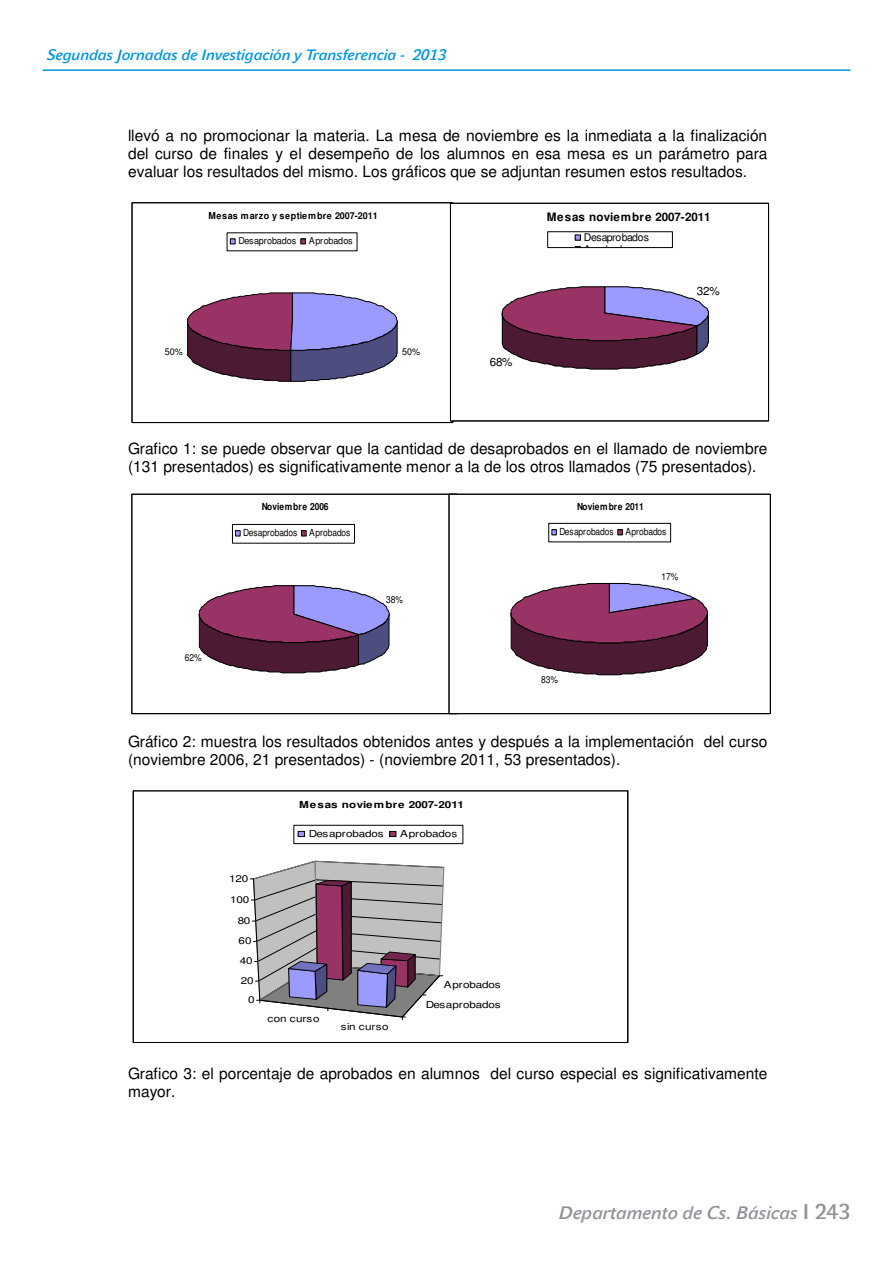
<style>
.page{position:relative;width:893px;height:1263px;background:#fff}
.page>*{position:absolute;margin:0;border:0;box-sizing:border-box;transform-origin:0 0}
.t1{font:italic 18px "John Sans Med CE";color:#8f9398}
.t2{font:15.6px/17.9px "Helvetica";color:#000}
.t3{font:italic 15px "John Sans Med CE";color:#0096db}
.t4{font:700 11.55px "Helvetica";letter-spacing:.01em;color:#000}
.t5{font:11.55px "Helvetica";color:#000}
.t6{font:10.5px "Helvetica";letter-spacing:-.045em;color:#000}
.t7{font:9.75px "Helvetica";color:#000;scale:.87 1}
.t8{font:9.75px "Helvetica";letter-spacing:-.02em;color:#000;scale:1.21 1}
.t9{font:9.75px "Helvetica";color:#000;scale:1.21 1}
.t10{font:700 9.75px "Helvetica";color:#000;scale:.87 1}
.t11{font:700 9.75px "Helvetica";color:#000;scale:1.21 1}
.t12{font:9.75px "Helvetica";letter-spacing:.03em;color:#000;scale:1.21 1}
.t13{font:700 9.45px "Helvetica";letter-spacing:.03em;color:#000;scale:.95 1}
.t14{font:9.45px "Helvetica";letter-spacing:-.015em;color:#000;scale:.95 1}
.s1{font-family:"John Sans Med SCCE"}
.s2{font-family:"John Sans Med SCCE";font-style:normal;font-size:21px}
</style>
<div class="page">
<hr style="left:43px;top:69px;width:807px;height:2px;background:#0096db">
<svg style="left:250px;top:860px;width:195px;height:160px"></svg>
<div style="left:294px;top:825px;width:169px;height:19px;border:1px solid #000"></div>
<div style="left:298px;top:831px;width:7px;height:6px;border:1px solid #000"></div>
<div style="left:389px;top:831px;width:7px;height:6px;border:1px solid #000"></div>
<div style="left:133px;top:790px;width:495px;height:253px;border:1px solid #000"></div>
<svg style="left:187px;top:292px;width:211px;height:90px;background:#886798"></svg>
<svg style="left:230px;top:238px;width:6px;height:6px"></svg>
<svg style="left:300px;top:238px;width:6px;height:6px"></svg>
<div style="left:132px;top:203px;width:321px;height:220px;border:1px solid #000"></div>
<svg style="left:199px;top:585px;width:191px;height:89px;background:#885c86"></svg>
<div style="left:232px;top:524px;width:123px;height:19px;border:1px solid #000"></div>
<svg style="left:235px;top:530px;width:6px;height:6px"></svg>
<svg style="left:301px;top:530px;width:6px;height:6px"></svg>
<div style="left:132px;top:494px;width:325px;height:220px;border:1px solid #000"></div>
<div style="left:449px;top:494px;width:321px;height:220px;background:#fff"></div>
<svg style="left:510px;top:583px;width:198px;height:93px;background:#894f73"></svg>
<div style="left:549px;top:523px;width:122px;height:19px;border:1px solid #000"></div>
<svg style="left:551px;top:529px;width:6px;height:6px"></svg>
<svg style="left:617px;top:529px;width:6px;height:6px"></svg>
<div style="left:449px;top:494px;width:321px;height:220px;border:1px solid #000"></div>
<div style="left:450px;top:203px;width:318px;height:218px;background:#fff"></div>
<svg style="left:501px;top:286px;width:208px;height:84px;background:#885780"></svg>
<div style="left:548px;top:232px;width:124px;height:16px;border:1px solid #000"></div>
<div style="left:575px;top:234px;width:6px;height:7px;border:1px solid #000"></div>
<div style="left:450px;top:203px;width:319px;height:218px;border:1px solid #000"></div>
<p class="t3" style="left:47px;top:46px;width:401px">Segundas Jornadas de Investigación y Transferencia - <span class="s1">2013</span></p>
<p class="t2" style="left:128px;top:128px;width:641px;text-align:justify">llevó a no promocionar la materia. La mesa de noviembre es la inmediata a la finalización del curso de finales y el desempeño de los alumnos en esa mesa es un parámetro para evaluar los resultados del mismo. Los gráficos que se adjuntan resumen estos resultados.</p>
<p class="t13" style="left:208px;top:210px;width:180px">Mesas marzo y septiembre 2007-2011</p>
<p class="t14" style="left:239px;top:237px;width:62px">Desaprobados</p>
<p class="t14" style="left:309px;top:237px;width:48px">Aprobados</p>
<p class="t14" style="left:165px;top:348px;width:20px">50%</p>
<p class="t14" style="left:402px;top:348px;width:20px">50%</p>
<p class="t5" style="left:490px;top:357px;width:24px">68%</p>
<p class="t4" style="left:547px;top:210px;width:165px">Mesas noviembre 2007-2011</p>
<p class="t6" style="left:584px;top:233px;width:67px">Desaprobados</p>
<p class="t5" style="left:697px;top:286px;width:24px">32%</p>
<p class="t2" style="left:128px;top:441px;width:641px">Grafico 1: se puede observar que la cantidad de desaprobados en el llamado de noviembre (131 presentados) es significativamente menor a la de los otros llamados (75 presentados).</p>
<p class="t7" style="left:185px;top:654px;width:21px">62%</p>
<p class="t10" style="left:262px;top:501px;width:78px">Noviembre 2006</p>
<p class="t7" style="left:243px;top:528px;width:125px">Desaprobados Aprobados</p>
<p class="t7" style="left:386px;top:595px;width:21px">38%</p>
<p class="t10" style="left:577px;top:501px;width:78px">Noviembre 2011</p>
<p class="t7" style="left:560px;top:528px;width:124px">Desaprobados Aprobados</p>
<p class="t7" style="left:541px;top:675px;width:21px">83%</p>
<p class="t7" style="left:662px;top:573px;width:21px">17%</p>
<p class="t2" style="left:128px;top:734px;width:641px">Gráfico 2: muestra los resultados obtenidos antes y después a la implementación del curso (noviembre 2006, 21 presentados) - (noviembre 2011, 53 presentados).</p>
<p class="t11" style="left:299px;top:799px;width:138px">Mesas noviembre 2007-2011</p>
<p class="t8" style="left:309px;top:829px;width:63px">Desaprobados</p>
<p class="t8" style="left:400px;top:829px;width:49px">Aprobados</p>
<p class="t9" style="left:229px;top:874px;width:17px">120</p>
<p class="t9" style="left:230px;top:895px;width:17px">100</p>
<p class="t9" style="left:238px;top:916px;width:12px">80</p>
<p class="t9" style="left:239px;top:936px;width:12px">60</p>
<p class="t9" style="left:240px;top:957px;width:12px">40</p>
<p class="t9" style="left:241px;top:976px;width:12px">20</p>
<p class="t9" style="left:248px;top:996px;width:7px">0</p>
<p class="t12" style="left:267px;top:1015px;width:45px">con curso</p>
<p class="t12" style="left:341px;top:1023px;width:41px">sin curso</p>
<p class="t8" style="left:444px;top:981px;width:48px">Aprobados</p>
<p class="t9" style="left:426px;top:1001px;width:63px">Desaprobados</p>
<p class="t2" style="left:128px;top:1066px;width:641px">Grafico 3: el porcentaje de aprobados en alumnos del curso especial es significativamente mayor.</p>
<p class="t1" style="left:559px;top:1202px;width:293px">Departamento de Cs. Básicas <span class="s2">I 243</span></p>
</div>
